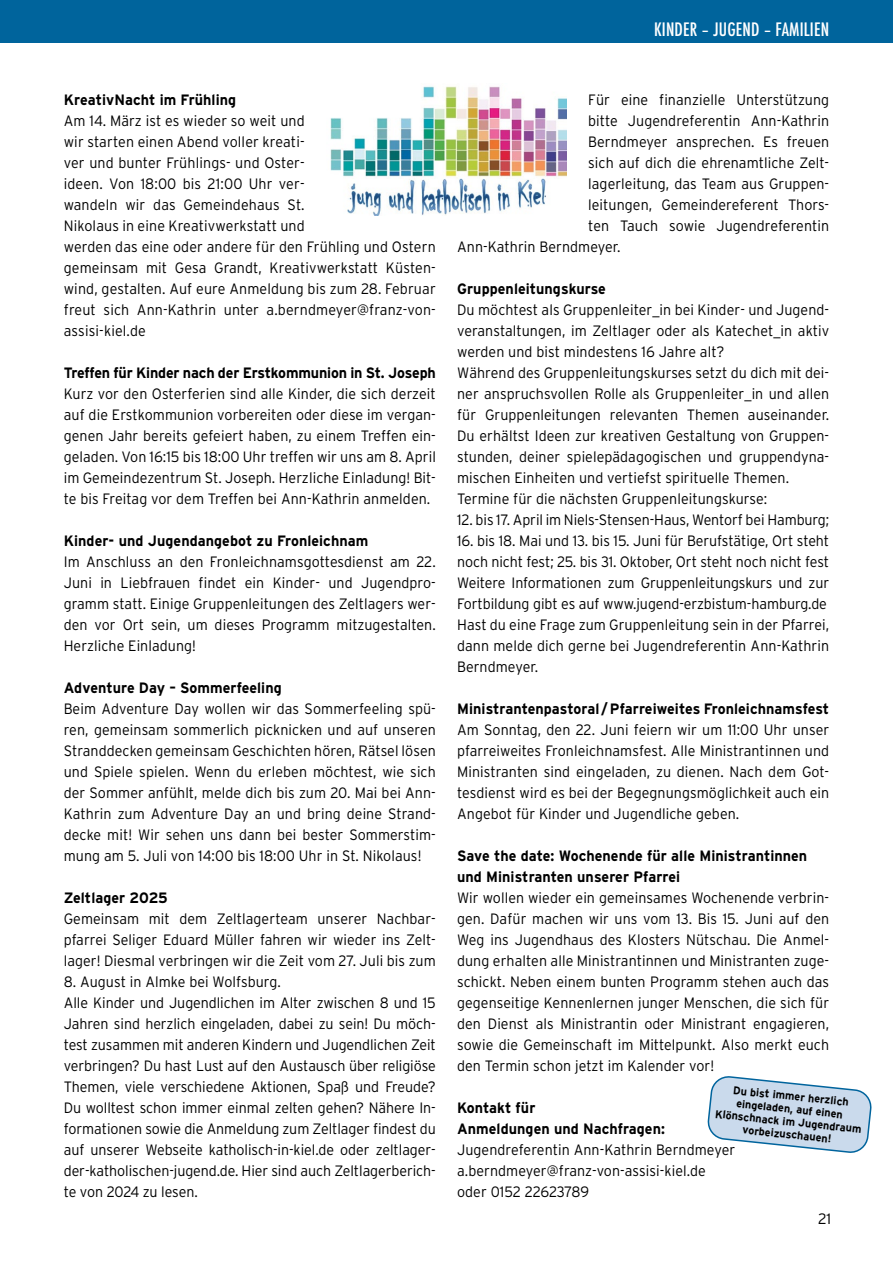
<style>
.page{position:relative;width:893px;height:1263px;background:#fff}
.page>*{position:absolute;margin:0;border:0;box-sizing:border-box;transform-origin:0 0}
._00_Titel_im_Balken{font:500 condensed 18px "Futura";letter-spacing:.01em;color:#fff}
._02_Text_Grundlinienraster_Block{font:300 15px/21px "Interstate";letter-spacing:.005em;color:#000;text-align:justify;scale:.95 1}
._02_Text_Grundlinienraster_Block-2{font:700 15px "Interstate";letter-spacing:.005em;color:#000;scale:.95 1}
._02_Text_Grundlinienraster_linksbündig{font:700 15px/21px "Interstate";letter-spacing:.005em;color:#000;scale:.95 1}
._02_Text_Grundlinienraster_Block-3{font:300 15px "Interstate";letter-spacing:.005em;color:#000}
._02_Text_Grundlinienraster_Block-4{font:700 11.25px/12.8px "Interstate";color:#000;text-align:center;scale:.95 1}
</style>
<div class="page">
<div style="left:0;top:0;width:893px;height:43px;background:#00649c"></div>
<img style="left:330px;top:86px;width:237px;height:129px">
<svg style="left:707px;top:1076px;width:165px;height:77px"></svg>
<p class="_00_Titel_im_Balken" style="left:654px;top:18px;width:177px">KINDER – JUGEND – FAMILIEN</p>
<p class="_02_Text_Grundlinienraster_Block-2" style="left:64px;top:91px;width:183px">KreativNacht im Frühling</p>
<p class="_02_Text_Grundlinienraster_Block" style="left:64px;top:110px;width:393px;text-align:left">Am 14. März ist es wieder so weit und<br>wir starten einen Abend voller kreati-<br>ver und bunter Frühlings- und Oster-<br>ideen. Von 18:00 bis 21:00 Uhr ver-<br>wandeln wir das Gemeindehaus St.<br>Nikolaus in eine Kreativwerkstatt und<br>werden das eine oder andere für den Frühling und Ostern gemeinsam mit Gesa Grandt, Kreativwerkstatt Küsten&shy;wind, gestalten. Auf eure Anmeldung bis zum 28. Februar freut sich Ann-Kathrin unter a.berndmeyer@franz-von&shy;assisi-kiel.de</p>
<p class="_02_Text_Grundlinienraster_Block-2" style="left:64px;top:364px;width:393px">Treffen für Kinder nach der Erstkommunion in St. Joseph</p>
<p class="_02_Text_Grundlinienraster_Block" style="left:64px;top:383px;width:393px">Kurz vor den Osterferien sind alle Kinder, die sich derzeit auf die Erstkommunion vorbereiten oder diese im vergan&shy;genen Jahr bereits gefeiert haben, zu einem Treffen ein&shy;geladen. Von 16:15 bis 18:00 Uhr treffen wir uns am 8. April im Gemeindezentrum St. Joseph. Herzliche Einladung! Bit&shy;te bis Freitag vor dem Treffen bei Ann-Kathrin anmelden.</p>
<p class="_02_Text_Grundlinienraster_Block-2" style="left:64px;top:532px;width:322px">Kinder- und Jugendangebot zu Fronleichnam</p>
<p class="_02_Text_Grundlinienraster_Block" style="left:64px;top:551px;width:393px">Im Anschluss an den Fronleichnamsgottesdienst am 22.<br>Juni in Liebfrauen findet ein Kinder- und Jugendpro&shy;gramm statt. Einige Gruppenleitungen des Zeltlagers wer&shy;den vor Ort sein, um dieses Programm mitzugestalten.<br>Herzliche Einladung!</p>
<p class="_02_Text_Grundlinienraster_Block-2" style="left:64px;top:679px;width:231px">Adventure Day – Sommerfeeling</p>
<p class="_02_Text_Grundlinienraster_Block" style="left:64px;top:698px;width:393px">Beim Adventure Day wollen wir das Sommerfeeling spü&shy;ren, gemeinsam sommerlich picknicken und auf unseren Stranddecken gemeinsam Geschichten hören, Rätsel lösen und Spiele spielen. Wenn du erleben möchtest, wie sich der Sommer anfühlt, melde dich bis zum 20. Mai bei Ann-Kathrin zum Adventure Day an und bring deine Strand&shy;decke mit! Wir sehen uns dann bei bester Sommerstim&shy;mung am 5. Juli von 14:00 bis 18:00 Uhr in St. Nikolaus!</p>
<p class="_02_Text_Grundlinienraster_Block-2" style="left:64px;top:889px;width:111px">Zeltlager 2025</p>
<p class="_02_Text_Grundlinienraster_Block" style="left:64px;top:908px;width:393px">Gemeinsam mit dem Zeltlagerteam unserer Nachbar&shy;pfarrei Seliger Eduard Müller fahren wir wieder ins Zelt&shy;lager! Diesmal verbringen wir die Zeit vom 27. Juli bis zum</p>
<p class="_02_Text_Grundlinienraster_Block" style="left:64px;top:971px;width:230px">8. August in Almke bei Wolfsburg.</p>
<p class="_02_Text_Grundlinienraster_Block" style="left:64px;top:992px;width:393px">Alle Kinder und Jugendlichen im Alter zwischen 8 und 15<br>Jahren sind herzlich eingeladen, dabei zu sein! Du möch&shy;test zusammen mit anderen Kindern und Jugendlichen Zeit verbringen? Du hast Lust auf den Austausch über religiöse Themen, viele verschiedene Aktionen, Spaß und Freude?<br>Du wolltest schon immer einmal zelten gehen? Nähere In&shy;formationen sowie die Anmeldung zum Zeltlager findest du auf unserer Webseite katholisch-in-kiel.de oder zeltlager&shy;der-katholischen-jugend.de. Hier sind auch Zeltlagerberich&shy;te von 2024 zu lesen.</p>
<p class="_02_Text_Grundlinienraster_Block" style="left:588px;top:89px;width:255px">Für eine finanzielle Unterstützung</p>
<p class="_02_Text_Grundlinienraster_Block" style="left:588px;top:110px;width:255px">bitte Jugendreferentin Ann-Kathrin</p>
<p class="_02_Text_Grundlinienraster_Block" style="left:588px;top:131px;width:255px">Berndmeyer ansprechen. Es freuen</p>
<p class="_02_Text_Grundlinienraster_Block" style="left:588px;top:152px;width:255px">sich auf dich die ehrenamtliche Zelt-</p>
<p class="_02_Text_Grundlinienraster_Block" style="left:588px;top:173px;width:255px">lagerleitung, das Team aus Gruppen-</p>
<p class="_02_Text_Grundlinienraster_Block" style="left:588px;top:194px;width:255px">leitungen, Gemeindereferent Thors-</p>
<p class="_02_Text_Grundlinienraster_Block" style="left:588px;top:215px;width:255px">ten Tauch sowie Jugendreferentin</p>
<p class="_02_Text_Grundlinienraster_Block" style="left:457px;top:236px;width:173px">Ann-Kathrin Berndmeyer.</p>
<p class="_02_Text_Grundlinienraster_Block-2" style="left:457px;top:280px;width:158px">Gruppenleitungskurse</p>
<p class="_02_Text_Grundlinienraster_Block" style="left:457px;top:299px;width:393px">Du möchtest als Gruppenleiter_in bei Kinder- und Jugend&shy;veranstaltungen, im Zeltlager oder als Katechet_in aktiv werden und bist mindestens 16 Jahre alt?</p>
<p class="_02_Text_Grundlinienraster_Block" style="left:457px;top:362px;width:393px">Während des Gruppenleitungskurses setzt du dich mit dei&shy;ner anspruchsvollen Rolle als Gruppenleiter_in und allen für Gruppenleitungen relevanten Themen auseinander.<br>Du erhältst Ideen zur kreativen Gestaltung von Gruppen&shy;stunden, deiner spielepädagogischen und gruppendyna&shy;mischen Einheiten und vertiefst spirituelle Themen.</p>
<p class="_02_Text_Grundlinienraster_Block" style="left:457px;top:488px;width:328px">Termine für die nächsten Gruppenleitungskurse:</p>
<p class="_02_Text_Grundlinienraster_Block" style="left:457px;top:509px;width:393px">12. bis 17. April im Niels-Stensen-Haus, Wentorf bei Hamburg;</p>
<p class="_02_Text_Grundlinienraster_Block" style="left:457px;top:530px;width:393px">16. bis 18. Mai und 13. bis 15. Juni für Berufstätige, Ort steht noch nicht fest; 25. bis 31. Oktober, Ort steht noch nicht fest</p>
<p class="_02_Text_Grundlinienraster_Block" style="left:457px;top:572px;width:393px">Weitere Informationen zum Gruppenleitungskurs und zur<br>Fortbildung gibt es auf www.jugend-erzbistum-hamburg.de</p>
<p class="_02_Text_Grundlinienraster_Block" style="left:457px;top:614px;width:393px">Hast du eine Frage zum Gruppenleitung sein in der Pfarrei, dann melde dich gerne bei Jugendreferentin Ann-Kathrin Berndmeyer.</p>
<p class="_02_Text_Grundlinienraster_Block-2" style="left:457px;top:700px;width:393px">Ministrantenpastoral /Pfarreiweites Fronleichnamsfest</p>
<p class="_02_Text_Grundlinienraster_Block" style="left:457px;top:719px;width:393px">Am Sonntag, den 22. Juni feiern wir um 11:00 Uhr unser pfarreiweites Fronleichnamsfest. Alle Ministrantinnen und Ministranten sind eingeladen, zu dienen. Nach dem Got&shy;tesdienst wird es bei der Begegnungsmöglichkeit auch ein Angebot für Kinder und Jugendliche geben.</p>
<p class="_02_Text_Grundlinienraster_linksbündig" style="left:457px;top:845px;width:370px">Save the date: Wochenende für alle Ministrantinnen und Ministranten unserer Pfarrei</p>
<p class="_02_Text_Grundlinienraster_Block" style="left:457px;top:887px;width:393px">Wir wollen wieder ein gemeinsames Wochenende verbrin&shy;gen. Dafür machen wir uns vom 13. Bis 15. Juni auf den Weg ins Jugendhaus des Klosters Nütschau. Die Anmel&shy;dung erhalten alle Ministrantinnen und Ministranten zuge&shy;schickt. Neben einem bunten Programm stehen auch das gegenseitige Kennenlernen junger Menschen, die sich für den Dienst als Ministrantin oder Ministrant engagieren, sowie die Gemeinschaft im Mittelpunkt. Also merkt euch den Termin schon jetzt im Kalender vor!</p>
<p class="_02_Text_Grundlinienraster_linksbündig" style="left:457px;top:1097px;width:220px">Kontakt für<br>Anmeldungen und Nachfragen:</p>
<p class="_02_Text_Grundlinienraster_Block" style="left:457px;top:1139px;width:294px">Jugendreferentin Ann-Kathrin Berndmeyer</p>
<p class="_02_Text_Grundlinienraster_Block" style="left:457px;top:1160px;width:263px">a.berndmeyer@franz-von-assisi-kiel.de</p>
<p class="_02_Text_Grundlinienraster_Block" style="left:457px;top:1181px;width:140px">oder 0152 22623789</p>
<p class="_02_Text_Grundlinienraster_Block-4" style="left:718px;top:1082px;width:157px;rotate:6deg">Du bist immer herzlich eingeladen, auf einen<br>Klönschnack im Jugendraum vorbeizuschauen!</p>
<p class="_02_Text_Grundlinienraster_Block-3" style="left:818px;top:1210px;width:15px">21</p>
</div>
